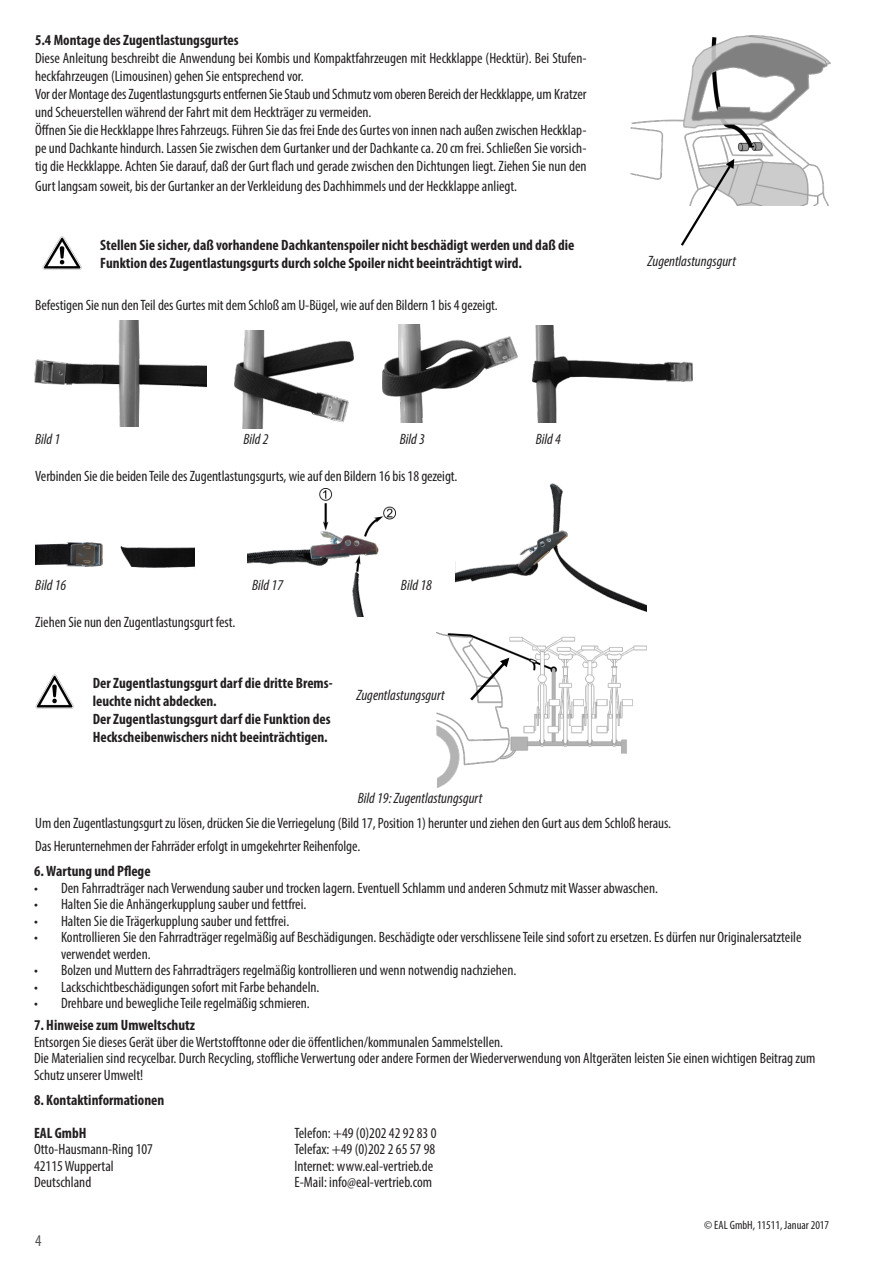
<style>
.page{position:relative;width:893px;height:1263px;background:#fff}
.page>*{position:absolute;margin:0;border:0;box-sizing:border-box;transform-origin:0 0}
.t1{font:condensed 16.5px "Myriad Pro";color:#535355}
.t2{font:condensed 15px/18px "Myriad Pro";color:#231f20}
.t3{font:700 condensed 15px/18px "Myriad Pro";color:#231f20}
.t4{font:italic condensed 15px "Myriad Pro";color:#231f20}
.t5{font:condensed 12px "Myriad Pro";color:#231f20}
</style>
<div class="page">
<img style="left:43px;top:236px;width:38px;height:34px">
<img style="left:630px;top:36px;width:200px;height:169px">
<svg style="left:679px;top:158px;width:57px;height:88px"></svg>
<img style="left:34px;top:321px;width:173px;height:106px">
<img style="left:235px;top:331px;width:119px;height:98px">
<img style="left:382px;top:325px;width:135px;height:98px">
<img style="left:532px;top:325px;width:160px;height:98px">
<img style="left:36px;top:542px;width:158px;height:26px">
<img style="left:247px;top:488px;width:149px;height:128px">
<img style="left:456px;top:483px;width:191px;height:129px">
<img style="left:437px;top:632px;width:210px;height:155px">
<svg style="left:467px;top:656px;width:44px;height:47px"></svg>
<img style="left:35px;top:674px;width:39px;height:34px">
<p class="t3" style="left:35px;top:31px;width:205px">5.4 Montage des Zugentlastungsgurtes</p>
<p class="t2" style="left:35px;top:49px;width:553px">Diese Anleitung beschreibt die Anwendung bei Kombis und Kompaktfahrzeugen mit Heckklappe (Hecktür). Bei Stufen&shy;heckfahrzeugen (Limousinen) gehen Sie entsprechend vor.</p>
<p class="t2" style="left:35px;top:85px;width:553px">Vor der Montage des Zugentlastungsgurts entfernen Sie Staub und Schmutz vom oberen Bereich der Heckklappe, um Kratzer und Scheuerstellen während der Fahrt mit dem Heckträger zu vermeiden.</p>
<p class="t2" style="left:35px;top:121px;width:553px;text-align:justify">Öffnen Sie die Heckklappe Ihres Fahrzeugs. Führen Sie das frei Ende des Gurtes von innen nach außen zwischen Heckklap&shy;pe und Dachkante hindurch. Lassen Sie zwischen dem Gurtanker und der Dachkante ca. 20 cm frei. Schließen Sie vorsich&shy;tig die Heckklappe. Achten Sie darauf, daß der Gurt flach und gerade zwischen den Dichtungen liegt. Ziehen Sie nun den</p>
<p class="t2" style="left:35px;top:177px;width:483px">Gurt langsam soweit, bis der Gurtanker an der Verkleidung des Dachhimmels und der Heckklappe anliegt.</p>
<p class="t3" style="left:100px;top:236px;width:476px">Stellen Sie sicher, daß vorhandene Dachkantenspoiler nicht beschädigt werden und daß die<br>Funktion des Zugentlastungsgurts durch solche Spoiler nicht beeinträchtigt wird.</p>
<p class="t2" style="left:35px;top:296px;width:464px">Befestigen Sie nun den Teil des Gurtes mit dem Schloß am U-Bügel, wie auf den Bildern 1 bis 4 gezeigt.</p>
<p class="t4" style="left:35px;top:430px;width:27px">Bild 1</p>
<p class="t4" style="left:243px;top:430px;width:27px">Bild 2</p>
<p class="t4" style="left:400px;top:430px;width:27px">Bild 3</p>
<p class="t4" style="left:536px;top:430px;width:27px">Bild 4</p>
<p class="t2" style="left:35px;top:466px;width:424px">Verbinden Sie die beiden Teile des Zugentlastungsgurts, wie auf den Bildern 16 bis 18 gezeigt.</p>
<p class="t4" style="left:35px;top:576px;width:32px">Bild 16</p>
<p class="t4" style="left:252px;top:576px;width:32px">Bild 17</p>
<p class="t4" style="left:401px;top:576px;width:32px">Bild 18</p>
<p class="t2" style="left:35px;top:613px;width:201px">Ziehen Sie nun den Zugentlastungsgurt fest.</p>
<p class="t3" style="left:93px;top:674px;width:241px">Der Zugentlastungsgurt darf die dritte Brems&shy;leuchte nicht abdecken.</p>
<p class="t3" style="left:93px;top:710px;width:239px">Der Zugentlastungsgurt darf die Funktion des<br>Heckscheibenwischers nicht beeinträchtigen.</p>
<p class="t4" style="left:356px;top:686px;width:90px">Zugentlastungsgurt</p>
<p class="t4" style="left:358px;top:789px;width:126px">Bild 19: Zugentlastungsgurt</p>
<p class="t4" style="left:647px;top:252px;width:90px">Zugentlastungsgurt</p>
<p class="t2" style="left:35px;top:814px;width:637px">Um den Zugentlastungsgurt zu lösen, drücken Sie die Verriegelung (Bild 17, Position 1) herunter und ziehen den Gurt aus dem Schloß heraus.</p>
<p class="t2" style="left:35px;top:836px;width:326px">Das Herunternehmen der Fahrräder erfolgt in umgekehrter Reihenfolge.</p>
<p class="t3" style="left:34px;top:862px;width:118px">6. Wartung und Pflege</p>
<p class="t2" style="left:34px;top:879px;width:625px">• Den Fahrradträger nach Verwendung sauber und trocken lagern. Eventuell Schlamm und anderen Schmutz mit Wasser abwaschen.</p>
<p class="t2" style="left:34px;top:895px;width:274px">• Halten Sie die Anhängerkupplung sauber und fettfrei.</p>
<p class="t2" style="left:34px;top:912px;width:257px">• Halten Sie die Trägerkupplung sauber und fettfrei.</p>
<p class="t2" style="left:61px;top:929px;width:742px;line-height:16.5px;text-indent:-27px">• Kontrollieren Sie den Fahrradträger regelmäßig auf Beschädigungen. Beschädigte oder verschlissene Teile sind sofort zu ersetzen. Es dürfen nur Originalersatzteile verwendet werden.</p>
<p class="t2" style="left:34px;top:961px;width:484px">• Bolzen und Muttern des Fahrradträgers regelmäßig kontrollieren und wenn notwendig nachziehen.</p>
<p class="t2" style="left:34px;top:978px;width:287px">• Lackschichtbeschädigungen sofort mit Farbe behandeln.</p>
<p class="t2" style="left:34px;top:994px;width:277px">• Drehbare und bewegliche Teile regelmäßig schmieren.</p>
<p class="t3" style="left:34px;top:1016px;width:163px">7. Hinweise zum Umweltschutz</p>
<p class="t2" style="left:34px;top:1033px;width:471px">Entsorgen Sie dieses Gerät über die Wertstofftonne oder die öffentlichen/kommunalen Sammelstellen.</p>
<p class="t2" style="left:34px;top:1050px;width:783px;line-height:16.5px">Die Materialien sind recycelbar. Durch Recycling, stoffliche Verwertung oder andere Formen der Wiederverwendung von Altgeräten leisten Sie einen wichtigen Beitrag zum<br>Schutz unserer Umwelt!</p>
<p class="t3" style="left:34px;top:1090px;width:132px">8. Kontaktinformationen</p>
<p class="t3" style="left:34px;top:1123px;width:54px">EAL GmbH</p>
<p class="t2" style="left:34px;top:1140px;width:121px">Otto-Hausmann-Ring 107</p>
<p class="t2" style="left:34px;top:1156px;width:81px">42115 Wuppertal</p>
<p class="t2" style="left:34px;top:1173px;width:59px">Deutschland</p>
<p class="t2" style="left:294px;top:1124px;width:143px">Telefon: +49 (0)202 42 92 83 0</p>
<p class="t2" style="left:294px;top:1140px;width:142px">Telefax: +49 (0)202 2 65 57 98</p>
<p class="t2" style="left:294px;top:1157px;width:140px">Internet: www.eal-vertrieb.de</p>
<p class="t2" style="left:294px;top:1173px;width:139px">E-Mail: info@eal-vertrieb.com</p>
<p class="t1" style="left:35px;top:1231px;width:8px">4</p>
<p class="t5" style="left:704px;top:1217px;width:126px">© EAL GmbH, 11511, Januar 2017</p>
</div>
